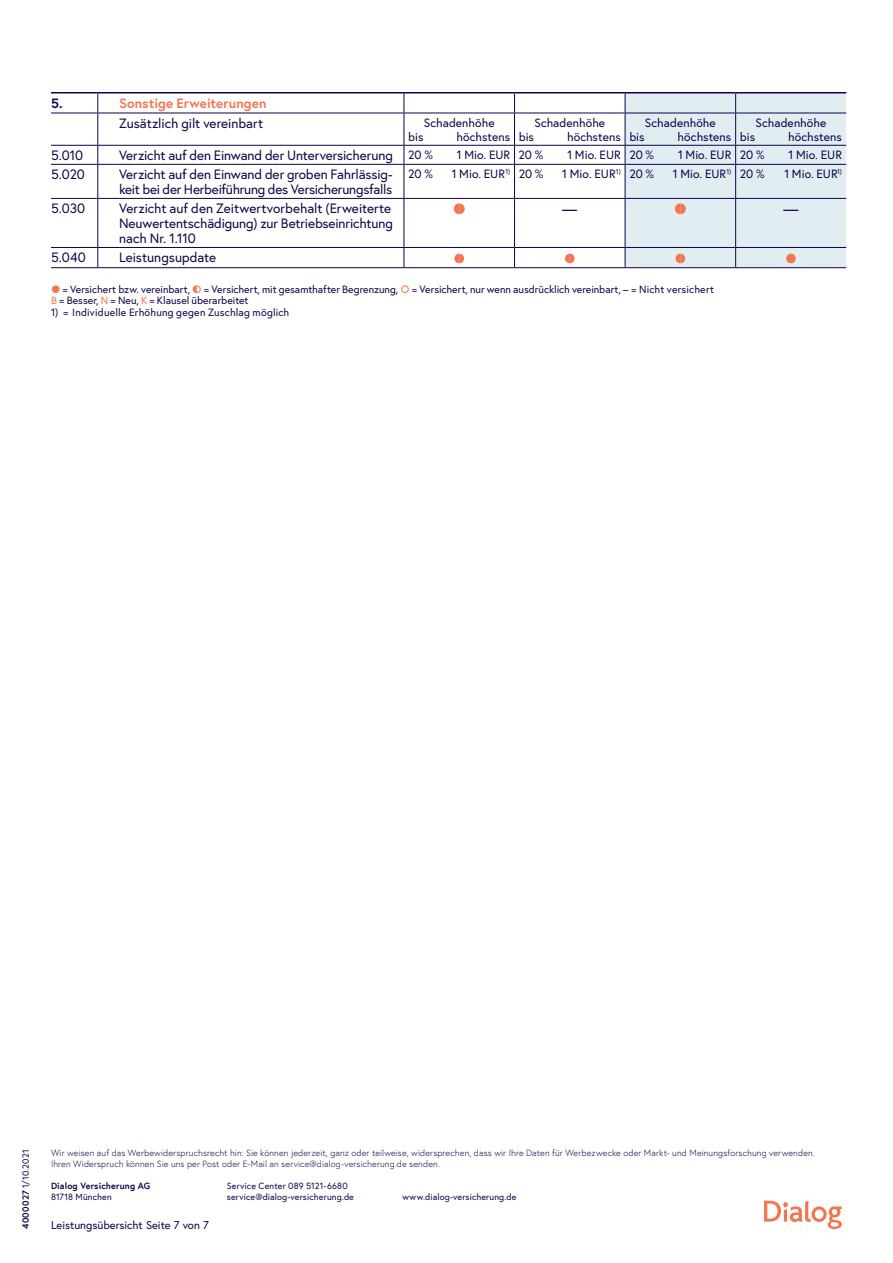
<style>
.page{position:relative;width:893px;height:1263px;background:#fff}
.page>*{position:absolute;margin:0;border:0;box-sizing:border-box;transform-origin:0 0}
.Tabellentext_links{font:15px "Europa";color:#0d0449}
.Tabellentext_links-2{font:13.5px/15px "Europa";letter-spacing:-.005em;color:#0d0449}
.Tabellenkopf_links{font:700 13.5px "Europa";letter-spacing:.01em;color:#f37650}
.Tabellentext_links-3{font:700 13.5px "Europa";color:#0d0449}
.Tabellentext_links-4{font:12px "Europa";letter-spacing:.005em;color:#0d0449}
.t1{font:11.25px "Europa";color:#0d0449}
._05_Fussnote{font:10.5px "Europa";letter-spacing:.005em;color:#0d0449}
.legal_texts{font:300 9px "Europa";letter-spacing:.015em;color:#0d0449}
.legal_texts-2{font:9px "Europa";letter-spacing:.015em;color:#0d0449}
.legal_texts-3{font:700 9px "Europa";letter-spacing:.015em;color:#0d0449}
._05_Fussnote-2{font:9px "Europa";letter-spacing:.02em;color:#0d0449}
.s1{color:#f37650}
.s2{font-weight:700}
</style>
<div class="page">
<svg style="left:764px;top:1201px;width:78px;height:28px"></svg>
<hr style="left:51px;top:92px;width:47px;height:1px;background:#0d0449">
<hr style="left:119px;top:92px;width:285px;height:1px;background:#0d0449">
<svg style="left:404px;top:93px;width:1px;height:20px"></svg>
<hr style="left:404px;top:92px;width:110px;height:1px;background:#0d0449">
<svg style="left:514px;top:93px;width:1px;height:20px"></svg>
<hr style="left:514px;top:92px;width:111px;height:1px;background:#0d0449">
<hr style="left:625px;top:92px;width:111px;height:1px;background:#0d0449">
<hr style="left:736px;top:92px;width:110px;height:1px;background:#0d0449">
<hr style="left:51px;top:113px;width:47px;height:1px;background:#0d0449">
<hr style="left:97px;top:113px;width:1px;height:32px;background:#0d0449">
<svg style="left:97px;top:92px;width:22px;height:22px"></svg>
<hr style="left:119px;top:113px;width:285px;height:1px;background:#0d0449">
<hr style="left:404px;top:113px;width:1px;height:32px;background:#0d0449">
<hr style="left:404px;top:113px;width:110px;height:1px;background:#0d0449">
<hr style="left:514px;top:113px;width:1px;height:32px;background:#0d0449">
<hr style="left:514px;top:113px;width:111px;height:1px;background:#0d0449">
<hr style="left:51px;top:145px;width:47px;height:1px;background:#0d0449">
<hr style="left:51px;top:164px;width:47px;height:1px;background:#0d0449">
<hr style="left:51px;top:198px;width:47px;height:1px;background:#0d0449">
<hr style="left:51px;top:247px;width:47px;height:1px;background:#0d0449">
<hr style="left:51px;top:267px;width:47px;height:1px;background:#0d0449">
<hr style="left:97px;top:165px;width:1px;height:33px;background:#0d0449">
<hr style="left:97px;top:199px;width:1px;height:48px;background:#0d0449">
<svg style="left:97px;top:145px;width:22px;height:20px"></svg>
<svg style="left:98px;top:198px;width:21px;height:1px"></svg>
<svg style="left:97px;top:247px;width:22px;height:21px"></svg>
<hr style="left:119px;top:145px;width:285px;height:1px;background:#0d0449">
<hr style="left:119px;top:164px;width:285px;height:1px;background:#0d0449">
<hr style="left:119px;top:198px;width:285px;height:1px;background:#0d0449">
<hr style="left:119px;top:247px;width:285px;height:1px;background:#0d0449">
<hr style="left:119px;top:267px;width:285px;height:1px;background:#0d0449">
<svg style="left:404px;top:146px;width:1px;height:18px"></svg>
<hr style="left:404px;top:165px;width:1px;height:33px;background:#0d0449">
<hr style="left:404px;top:199px;width:1px;height:48px;background:#0d0449">
<svg style="left:404px;top:248px;width:1px;height:19px"></svg>
<hr style="left:404px;top:145px;width:110px;height:1px;background:#0d0449">
<hr style="left:404px;top:164px;width:110px;height:1px;background:#0d0449">
<hr style="left:404px;top:198px;width:110px;height:1px;background:#0d0449">
<hr style="left:404px;top:247px;width:110px;height:1px;background:#0d0449">
<hr style="left:404px;top:267px;width:110px;height:1px;background:#0d0449">
<svg style="left:514px;top:146px;width:1px;height:18px"></svg>
<hr style="left:514px;top:165px;width:1px;height:33px;background:#0d0449">
<hr style="left:514px;top:199px;width:1px;height:48px;background:#0d0449">
<svg style="left:514px;top:248px;width:1px;height:19px"></svg>
<hr style="left:514px;top:145px;width:111px;height:1px;background:#0d0449">
<hr style="left:514px;top:164px;width:111px;height:1px;background:#0d0449">
<hr style="left:514px;top:198px;width:111px;height:1px;background:#0d0449">
<hr style="left:514px;top:247px;width:111px;height:1px;background:#0d0449">
<hr style="left:514px;top:267px;width:111px;height:1px;background:#0d0449">
<svg style="left:454px;top:203px;width:11px;height:11px"></svg>
<svg style="left:454px;top:254px;width:10px;height:9px"></svg>
<svg style="left:565px;top:254px;width:10px;height:9px"></svg>
<svg style="left:625px;top:93px;width:221px;height:175px;background:#d8e2e9"></svg>
<p class="Tabellentext_links-3" style="left:51px;top:94px;width:13px">5.</p>
<p class="Tabellenkopf_links" style="left:119px;top:94px;width:149px">Sonstige Erweiterungen</p>
<p class="Tabellentext_links-2" style="left:119px;top:115px;width:146px">Zusätzlich gilt vereinbart</p>
<p class="Tabellentext_links-4" style="left:424px;top:115px;width:72px">Schadenhöhe</p>
<p class="Tabellentext_links-4" style="left:408px;top:129px;width:17px">bis</p>
<p class="Tabellentext_links-4" style="left:456px;top:129px;width:55px">höchstens</p>
<p class="Tabellentext_links-4" style="left:534px;top:115px;width:72px">Schadenhöhe</p>
<p class="Tabellentext_links-4" style="left:519px;top:129px;width:17px">bis</p>
<p class="Tabellentext_links-4" style="left:567px;top:129px;width:55px">höchstens</p>
<p class="Tabellentext_links-4" style="left:645px;top:115px;width:72px">Schadenhöhe</p>
<p class="Tabellentext_links-4" style="left:629px;top:129px;width:17px">bis</p>
<p class="Tabellentext_links-4" style="left:678px;top:129px;width:55px">höchstens</p>
<p class="Tabellentext_links-4" style="left:755px;top:115px;width:72px">Schadenhöhe</p>
<p class="Tabellentext_links-4" style="left:740px;top:129px;width:17px">bis</p>
<p class="Tabellentext_links-4" style="left:788px;top:129px;width:55px">höchstens</p>
<p class="Tabellentext_links-2" style="left:51px;top:148px;width:34px">5.010</p>
<p class="Tabellentext_links-2" style="left:119px;top:148px;width:275px">Verzicht auf den Einwand der Unterversicherung</p>
<p class="Tabellentext_links-4" style="left:408px;top:147px;width:26px">20 %</p>
<p class="Tabellentext_links-4" style="left:457px;top:147px;width:55px">1 Mio. EUR</p>
<p class="Tabellentext_links-4" style="left:518px;top:147px;width:26px">20 %</p>
<p class="Tabellentext_links-4" style="left:567px;top:147px;width:55px">1 Mio. EUR</p>
<p class="Tabellentext_links-4" style="left:629px;top:147px;width:26px">20 %</p>
<p class="Tabellentext_links-4" style="left:678px;top:147px;width:55px">1 Mio. EUR</p>
<p class="Tabellentext_links-4" style="left:740px;top:147px;width:26px">20 %</p>
<p class="Tabellentext_links-4" style="left:788px;top:147px;width:55px">1 Mio. EUR</p>
<p class="Tabellentext_links-2" style="left:51px;top:167px;width:35px">5.020</p>
<p class="Tabellentext_links-2" style="left:119px;top:167px;width:275px">Verzicht auf den Einwand der groben Fahrlässig&shy;keit bei der Herbeiführung des Versicherungsfalls</p>
<p class="Tabellentext_links-4" style="left:408px;top:166px;width:26px">20 %</p>
<p class="Tabellentext_links-4" style="left:452px;top:166px;width:60px">1 Mio. EUR<sup>1)</sup></p>
<p class="Tabellentext_links-4" style="left:519px;top:166px;width:26px">20 %</p>
<p class="Tabellentext_links-4" style="left:562px;top:166px;width:60px">1 Mio. EUR<sup>1)</sup></p>
<p class="Tabellentext_links-4" style="left:629px;top:166px;width:26px">20 %</p>
<p class="Tabellentext_links-4" style="left:673px;top:166px;width:60px">1 Mio. EUR<sup>1)</sup></p>
<p class="Tabellentext_links-4" style="left:740px;top:166px;width:26px">20 %</p>
<p class="Tabellentext_links-4" style="left:784px;top:166px;width:59px">1 Mio. EUR<sup>1)</sup></p>
<p class="Tabellentext_links-2" style="left:51px;top:201px;width:36px">5.030</p>
<p class="Tabellentext_links-2" style="left:119px;top:201px;width:275px">Verzicht auf den Zeitwertvorbehalt (Erweiterte<br>Neuwertentschädigung) zur Betriebseinrichtung nach Nr. 1.110</p>
<p class="Tabellentext_links" style="left:562px;top:200px;width:16px">—</p>
<p class="Tabellentext_links" style="left:783px;top:200px;width:16px">—</p>
<p class="Tabellentext_links-2" style="left:51px;top:250px;width:36px">5.040</p>
<p class="Tabellentext_links-2" style="left:119px;top:250px;width:99px">Leistungsupdate</p>
<p class="_05_Fussnote" style="left:63px;top:282px;width:129px">= Versichert bzw. vereinbart,</p>
<p class="_05_Fussnote" style="left:204px;top:282px;width:196px">= Versichert, mit gesamthafter Begrenzung,</p>
<p class="_05_Fussnote" style="left:412px;top:282px;width:304px">= Versichert, nur wenn ausdrücklich vereinbart, – = Nicht versichert</p>
<p class="_05_Fussnote" style="left:51px;top:294px;width:199px"><span class="s1">B</span> = Besser, <span class="s1">N</span> = Neu, <span class="s1">K</span> = Klausel überarbeitet</p>
<p class="_05_Fussnote" style="left:51px;top:306px;width:240px">1) = Individuelle Erhöhung gegen Zuschlag möglich</p>
<p class="_05_Fussnote-2" style="left:20px;top:1229px;width:81px;rotate:-90deg"><span class="s2">4000027</span> 1/10.2021</p>
<p class="legal_texts" style="left:51px;top:1147px;width:765px">Wir weisen auf das Werbewiderspruchsrecht hin: Sie können jederzeit, ganz oder teilweise, widersprechen, dass wir Ihre Daten für Werbezwecke oder Markt- und Meinungsforschung verwenden.</p>
<p class="legal_texts" style="left:51px;top:1158px;width:390px">Ihren Widerspruch können Sie uns per Post oder E-Mail an service@dialog-versicherung.de senden.</p>
<p class="legal_texts-2" style="left:227px;top:1180px;width:122px">Service Center 089 5121-6680</p>
<p class="legal_texts-2" style="left:227px;top:1191px;width:129px">service@dialog-versicherung.de</p>
<p class="legal_texts-2" style="left:403px;top:1191px;width:115px">www.dialog-versicherung.de</p>
<p class="legal_texts-3" style="left:51px;top:1180px;width:101px">Dialog Versicherung AG</p>
<p class="legal_texts-2" style="left:51px;top:1191px;width:62px">81718 München</p>
<p class="t1" style="left:51px;top:1218px;width:159px">Leistungsübersicht Seite 7 von 7</p>
</div>
